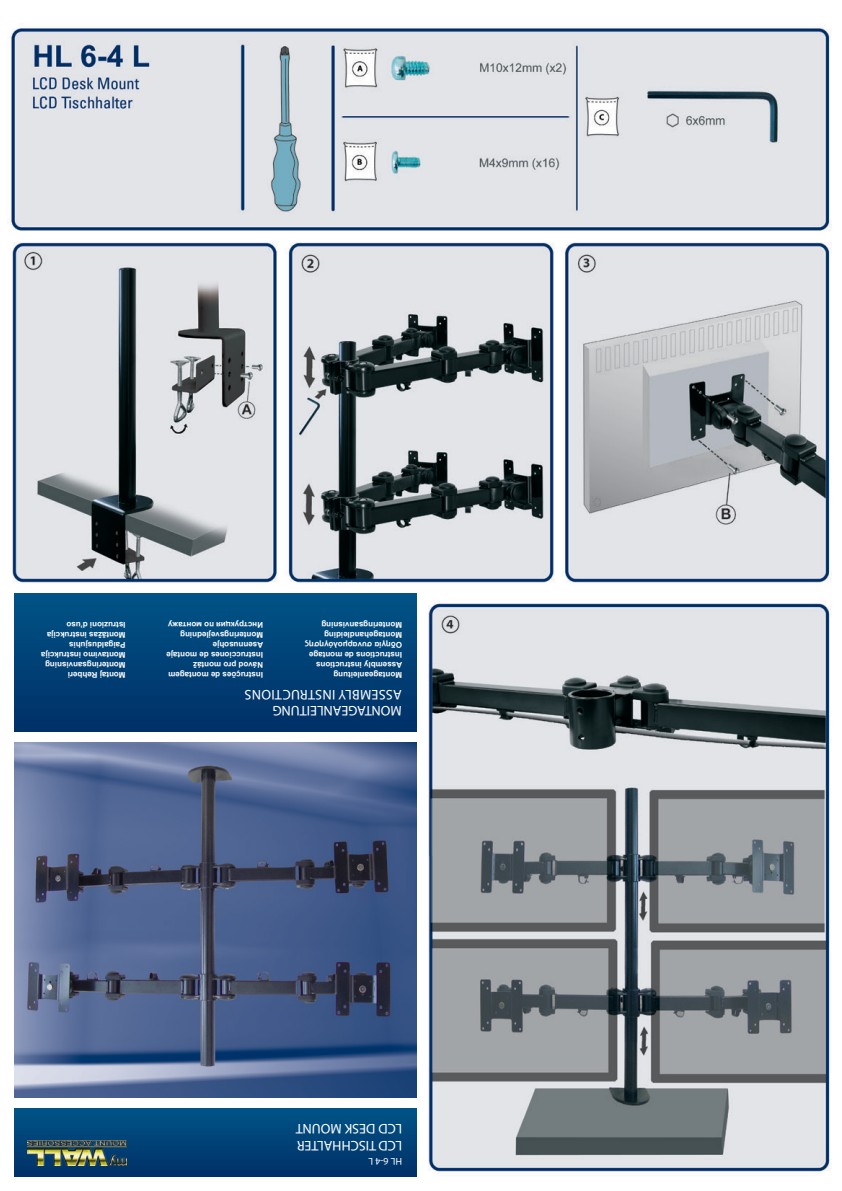
<style>
.page{position:relative;width:842px;height:1191px;background:#fff}
.page>*{position:absolute;margin:0;border:0;box-sizing:border-box;transform-origin:0 0}
.t1{font:14px/16.8px "Myriad Pro";letter-spacing:.02em;color:#fff}
.t2{font:14px/16.8px "Myriad Pro";color:#fff}
.t3{font:10px "Myriad Pro";color:#fff}
.t4{font:700 8px/10px "Arial";color:#fff}
</style>
<div class="page">
<img style="left:8px;top:27px;width:824px;height:1150px">
<img style="left:14px;top:742px;width:402px;height:355px">
<div style="left:14px;top:1108px;width:402px;height:68px;background:linear-gradient(to bottom,#005487,#003168)"></div>
<img style="left:28px;top:1140px;width:98px;height:25px">
<div style="left:14px;top:593px;width:402px;height:138px;background:linear-gradient(to bottom,#005387,#003067)"></div>
<p class="t4" style="left:126px;top:679px;width:86px;rotate:-180deg">Montaj Rehberi<br>Monteringsanvisning<br>Montavimo instrukcija<br>Paigaldusjuhis<br>Montāžas instrukcija<br>Istruzioni d’uso</p>
<p class="t4" style="left:263px;top:679px;width:98px;rotate:-180deg">Instruções de montagem<br>Návod pro montáž<br>Instrucciones de montaje<br>Asennusohje<br>Monteringsvejledning<br>Инструкция по монтажу</p>
<p class="t4" style="left:402px;top:679px;width:99px;rotate:-180deg">Montageanleitung<br>Assembly instructions<br>Instructions de montage<br>Οδηγία συναρμολόγησης<br>Montagehandleiding<br>Monteringsanvisning</p>
<h1 class="t1" style="left:402px;top:720px;width:159px;rotate:-180deg">MONTAGEANLEITUNG<br>ASSEMBLY INSTRUCTIONS</h1>
<h1 class="t2" style="left:402px;top:1153px;width:108px;rotate:-180deg">LCD TISCHHALTER<br>LCD DESK MOUNT</h1>
<p class="t3" style="left:402px;top:1167px;width:35px;rotate:-180deg">HL 6-4 L</p>
<p class="t3" style="left:402px;top:1164px;width:26px;rotate:-180deg">H9-2L</p>
</div>
